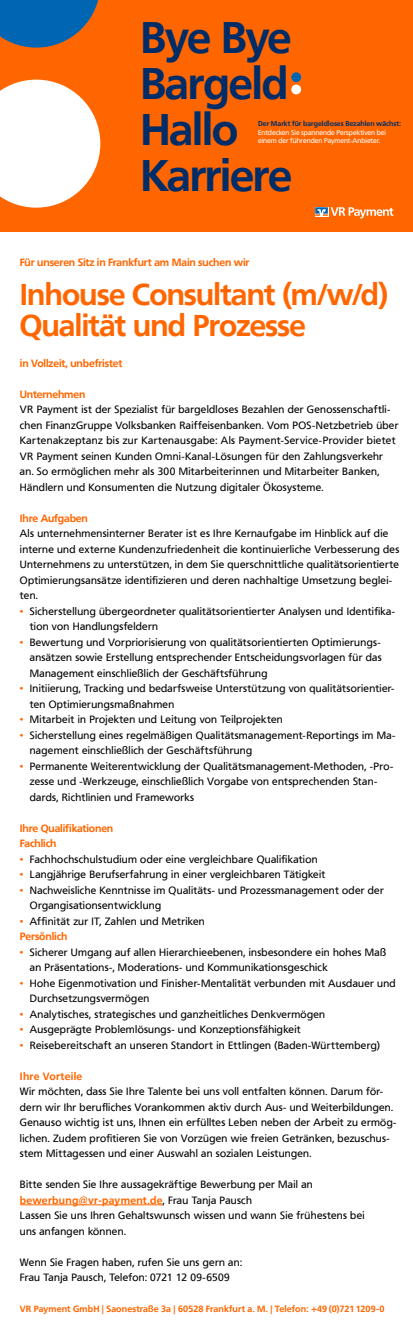
<style>
.page{position:relative;width:413px;height:1344px;background:#fff}
.page>*{position:absolute;margin:0;border:0;box-sizing:border-box;transform-origin:0 0}
.t1{font:700 44px/46px "Frutiger VR";letter-spacing:-.025em;color:#002d67}
.t2{font:700 30px/31px "Frutiger VR";letter-spacing:-.025em;color:#f60}
.t3{font:10.5px/15.5px "Frutiger VR";letter-spacing:.025em;color:#000}
.t4{font:700 10.5px/15.5px "Frutiger VR";letter-spacing:-.015em;color:#f60}
.t5{font:700 10.5px "Frutiger VR";letter-spacing:.025em;color:#f60}
.t6{font:700 9px "Frutiger VR";letter-spacing:.01em;color:#f60}
.t7{font:7px/8.4px "Frutiger VR";color:#fff}
.t8{font:700 7px "Frutiger VR";letter-spacing:.005em;color:#002d67}
.s1{color:#f60}
.s2{font-weight:700;color:#f60}
</style>
<div class="page">
<div style="left:0;top:0;width:412px;height:231px;background:#f60"></div>
<svg style="left:0;top:80px;width:100px;height:128px;background:#ffe7d7"></svg>
<svg style="left:0;top:0;width:99px;height:48px"></svg>
<hr style="left:20px;top:1204px;width:143px;height:1px;background:#f60">
<div style="left:291px;top:85px;width:10px;height:9px;background:#fff;border-radius:50%"></div>
<div style="left:291px;top:72px;width:10px;height:10px;background:#0066b3;border-radius:50%"></div>
<svg style="left:315px;top:207px;width:78px;height:11px"></svg>
<h1 class="t1" style="left:140px;top:15px;width:153px">Bye Bye<br>Bargeld<br>Hallo<br>Karriere</h1>
<p class="t8" style="left:258px;top:120px;width:144px">Der Markt für bargeldloses Bezahlen wächst:</p>
<p class="t7" style="left:258px;top:128px;width:129px">Entdecken Sie spannende Perspektiven bei einem der führenden Payment-Anbieter.</p>
<p class="t4" style="left:20px;top:255px;width:231px">Für unseren Sitz in Frankfurt am Main suchen wir</p>
<h2 class="t2" style="left:20px;top:279px;width:370px">Inhouse Consultant (m/w/d)<br>Qualität und Prozesse</h2>
<p class="t4" style="left:20px;top:355px;width:104px">in Vollzeit, unbefristet</p>
<p class="t4" style="left:20px;top:386px;width:67px">Unternehmen</p>
<p class="t3" style="left:20px;top:402px;width:380px">VR Payment ist der Spezialist für bargeldloses Bezahlen der Genossenschaftli&shy;chen FinanzGruppe Volksbanken Raiffeisenbanken. Vom POS-Netzbetrieb über Kartenakzeptanz bis zur Kartenausgabe: Als Payment-Service-Provider bietet VR Payment seinen Kunden Omni-Kanal-Lösungen für den Zahlungsverkehr an. So ermöglichen mehr als 300 Mitarbeiterinnen und Mitarbeiter Banken, Händlern und Konsumenten die Nutzung digitaler Ökosysteme.</p>
<p class="t4" style="left:20px;top:510px;width:69px">Ihre Aufgaben</p>
<p class="t3" style="left:20px;top:526px;width:380px">Als unternehmensinterner Berater ist es Ihre Kernaufgabe im Hinblick auf die interne und externe Kundenzufriedenheit die kontinuierliche Verbesserung des Unternehmens zu unterstützen, in dem Sie querschnittliche qualitätsorientierte Optimierungsansätze identifizieren und deren nachhaltige Umsetzung beglei&shy;ten.</p>
<p class="t3" style="left:30px;top:603px;width:366px;text-indent:-10px"><span class="s1">•</span> Sicherstellung übergeordneter qualitätsorientierter Analysen und Identifika&shy;tion von Handlungsfeldern</p>
<p class="t3" style="left:30px;top:634px;width:353px;text-align:justify;text-indent:-10px"><span class="s1">•</span> Bewertung und Vorpriorisierung von qualitätsorientierten Optimierungs&shy;ansätzen sowie Erstellung entsprechender Entscheidungsvorlagen für das Management einschließlich der Geschäftsführung</p>
<p class="t3" style="left:30px;top:681px;width:366px;text-indent:-10px"><span class="s1">•</span> Initiierung, Tracking und bedarfsweise Unterstützung von qualitätsorientier&shy;ten Optimierungsmaßnahmen</p>
<p class="t3" style="left:20px;top:712px;width:264px"><span class="s1">•</span> Mitarbeit in Projekten und Leitung von Teilprojekten</p>
<p class="t3" style="left:30px;top:727px;width:367px;text-indent:-10px"><span class="s1">•</span> Sicherstellung eines regelmäßigen Qualitätsmanagement-Reportings im Ma&shy;nagement einschließlich der Geschäftsführung</p>
<p class="t3" style="left:30px;top:758px;width:365px;text-indent:-10px"><span class="s1">•</span> Permanente Weiterentwicklung der Qualitätsmanagement-Methoden, -Pro&shy;zesse und -Werkzeuge, einschließlich Vorgabe von entsprechenden Stan&shy;dards, Richtlinien und Frameworks</p>
<p class="t4" style="left:20px;top:820px;width:95px">Ihre Qualifikationen<br>Fachlich</p>
<p class="t3" style="left:20px;top:851px;width:299px"><span class="s1">•</span> Fachhochschulstudium oder eine vergleichbare Qualifikation</p>
<p class="t3" style="left:20px;top:867px;width:307px"><span class="s1">•</span> Langjährige Berufserfahrung in einer vergleichbaren Tätigkeit</p>
<p class="t3" style="left:30px;top:882px;width:355px;text-indent:-10px"><span class="s1">•</span> Nachweisliche Kenntnisse im Qualitäts- und Prozessmanagement oder der<br>Organgisationsentwicklung</p>
<p class="t3" style="left:20px;top:913px;width:186px"><span class="s1">•</span> Affinität zur IT, Zahlen und Metriken<br><span class="s2">Persönlich</span></p>
<p class="t3" style="left:30px;top:944px;width:357px;text-indent:-10px"><span class="s1">•</span> Sicherer Umgang auf allen Hierarchieebenen, insbesondere ein hohes Maß an Präsentations-, Moderations- und Kommunikationsgeschick</p>
<p class="t3" style="left:30px;top:975px;width:367px;text-indent:-10px"><span class="s1">•</span> Hohe Eigenmotivation und Finisher-Mentalität verbunden mit Ausdauer und<br>Durchsetzungsvermögen</p>
<p class="t3" style="left:20px;top:1006px;width:306px"><span class="s1">•</span> Analytisches, strategisches und ganzheitliches Denkvermögen</p>
<p class="t3" style="left:20px;top:1022px;width:282px"><span class="s1">•</span> Ausgeprägte Problemlösungs- und Konzeptionsfähigkeit</p>
<p class="t3" style="left:20px;top:1037px;width:361px"><span class="s1">•</span> Reisebereitschaft an unseren Standort in Ettlingen (Baden-Württemberg)</p>
<p class="t5" style="left:20px;top:1069px;width:64px">Ihre Vorteile</p>
<p class="t3" style="left:20px;top:1084px;width:378px">Wir möchten, dass Sie Ihre Talente bei uns voll entfalten können. Darum för&shy;dern wir Ihr berufliches Vorankommen aktiv durch Aus- und Weiterbildungen.<br>Genauso wichtig ist uns, Ihnen ein erfülltes Leben neben der Arbeit zu ermög&shy;lichen. Zudem profitieren Sie von Vorzügen wie freien Getränken, bezuschus&shy;stem Mittagessen und einer Auswahl an sozialen Leistungen.</p>
<p class="t3" style="left:20px;top:1177px;width:346px">Bitte senden Sie Ihre aussagekräftige Bewerbung per Mail an <span class="s2">bewerbung@vr-payment.de</span>, Frau Tanja Pausch<br>Lassen Sie uns Ihren Gehaltswunsch wissen und wann Sie frühestens bei uns anfangen können.</p>
<p class="t3" style="left:20px;top:1254px;width:223px">Wenn Sie Fragen haben, rufen Sie uns gern an:<br>Frau Tanja Pausch, Telefon: 0721 12 09-6509</p>
<p class="t6" style="left:20px;top:1303px;width:366px">VR Payment GmbH | Saonestraße 3a | 60528 Frankfurt a. M. | Telefon: +49 (0)721 1209-0</p>
</div>
